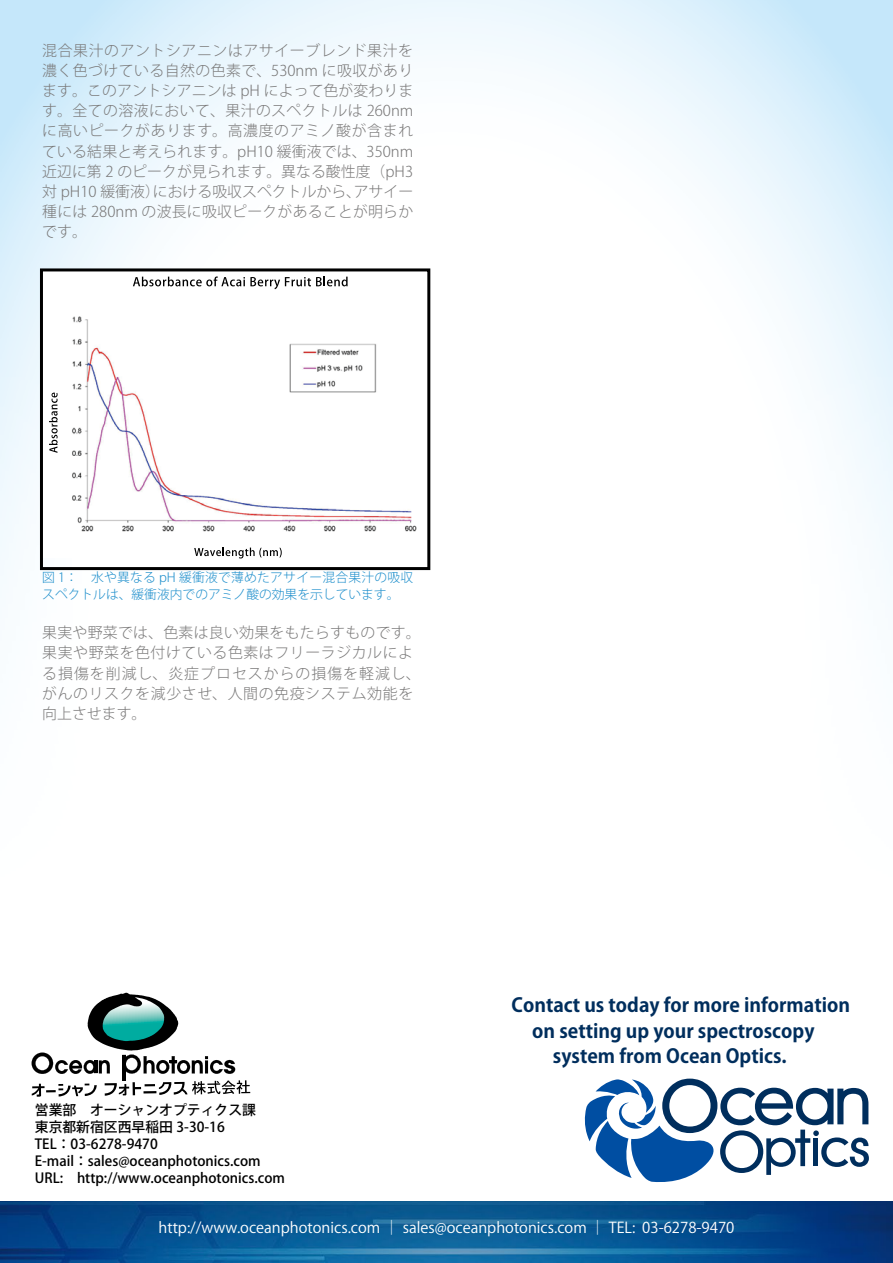
<style>
.page{position:relative;width:893px;height:1263px;background:#fff}
.page>*{position:absolute;margin:0;border:0;box-sizing:border-box;transform-origin:0 0}
.t1{font:700 19.2px "Koz Go Pro";color:#002e5d}
.t2{font:300 14.85px/20.2px "Koz Go Pro";letter-spacing:.02em;color:#797878;text-align:justify}
.t3{font:300 14.85px/20.2px "Koz Go Pro";letter-spacing:.04em;color:#797878}
.t4{font:14.85px "Koz Go Pro";color:#fff}
.t5{font:500 13.8px/17px "Koz Go Pro";color:#000}
.t6{font:300 12.75px/17px "Koz Go Pro";color:#1b8dcb}
</style>
<div class="page">
<img style="left:616px;top:0;width:277px;height:1202px">
<img style="left:0;top:1202px;width:893px;height:61px">
<svg style="left:584px;top:1078px;width:285px;height:106px"></svg>
<svg style="left:32px;top:993px;width:218px;height:104px"></svg>
<img style="left:71px;top:316px;width:346px;height:216px">
<svg style="left:133px;top:276px;width:215px;height:13px"></svg>
<svg style="left:194px;top:548px;width:88px;height:10px"></svg>
<svg style="left:49px;top:393px;width:9px;height:60px"></svg>
<div style="left:40px;top:268px;width:390px;height:302px;border:3px solid #000"></div>
<p class="t2" style="left:42px;top:40px;width:373px">混合果汁のアントシアニンはアサイーブレンド果汁を濃く色づけている自然の色素で、530nm に吸収があります。このアントシアニンは pH によって色が変わります。全ての溶液において、果汁のスペクトルは 260nmに高いピークがあります。高濃度のアミノ酸が含まれている結果と考えられます。pH10 緩衝液では、350nm近辺に第 2 のピークが見られます。異なる酸性度（pH3対 pH10 緩衝液）における吸収スペクトルから、アサイー種には 280nm の波長に吸収ピークがあることが明らかです。</p>
<p class="t6" style="left:42px;top:569px;width:373px">図 1：　水や異なる pH 緩衝液で薄めたアサイー混合果汁の吸収スペクトルは、緩衝液内でのアミノ酸の効果を示しています。</p>
<p class="t3" style="left:42px;top:623px;width:380px">果実や野菜では、色素は良い効果をもたらすものです。果実や野菜を色付けている色素はフリーラジカルによる損傷を削減し、炎症プロセスからの損傷を軽減し、がんのリスクを減少させ、人間の免疫システム効能を向上させます。</p>
<p class="t5" style="left:35px;top:1102px;width:279px">営業部　オーシャンオプティクス課<br>東京都新宿区西早稲田 3-30-16<br>TEL：03-6278-9470<br>E-mail：sales@oceanphotonics.com<br>URL:　http://www.oceanphotonics.com　　</p>
<p class="t1" style="left:512px;top:993px;width:340px">Contact us today for more information</p>
<p class="t1" style="left:532px;top:1018px;width:284px">on setting up your spectroscopy</p>
<p class="t1" style="left:553px;top:1044px;width:235px">system from Ocean Optics.</p>
<p class="t4" style="left:159px;top:1218px;width:577px">http://www.oceanphotonics.com ｜ sales@oceanphotonics.com ｜ TEL: 03-6278-9470</p>
</div>
